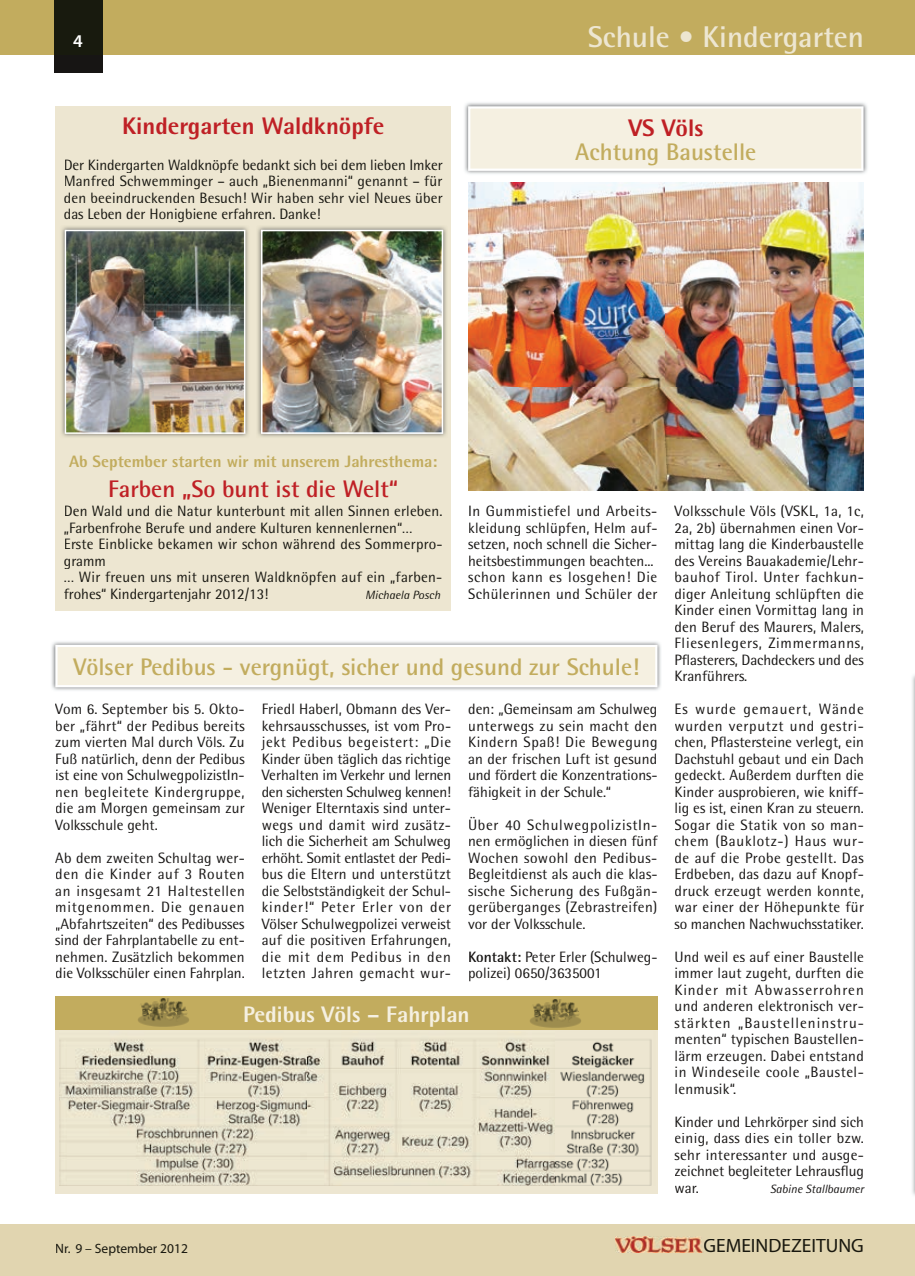
<style>
.page{position:relative;width:915px;height:1276px;background:#fff}
.page>*{position:absolute;margin:0;border:0;box-sizing:border-box;transform-origin:0 0}
.t1{font:700 30px "Rotis Semi Sans";color:#ede6d1}
.t2{font:700 24px "Rotis Semi Sans";color:#c2ac5e}
.t3{font:800 24px "Rotis Semi Sans";color:#bf2025}
.t4{font:700 24px "Rotis Semi Sans";color:#bf2025}
.t5{font:800 22.5px "Rotis Semi Sans";color:#f5f0e1}
.t6{font:19.5px "Myriad";color:#18170e}
.t7{font:600 18px "Myriad Pro";color:#fff}
.t8{font:800 16.5px "Rotis Semi Sans";color:#c2ac5e}
.t9{font:15px/16.5px "Rotis Semi Sans";letter-spacing:.01em;color:#171514;text-align:justify}
.t10{font:15px/16.5px "Rotis Semi Sans";letter-spacing:.01em;color:#171610;text-align:justify}
.t11{font:13.5px "Myriad";color:#18170e}
.t12{font:italic 12px "Rotis Semi Sans";color:#171514}
.t13{font:italic 12px "Rotis Semi Sans";color:#171610}
.s1{font-weight:700}
</style>
<div class="page">
<div style="left:0;top:0;width:914px;height:54px;background:#c2ac5e"></div>
<div style="left:54px;top:54px;width:48px;height:18px;background:#171514"></div>
<div style="left:54px;top:0;width:48px;height:54px;background:#181a0e"></div>
<div style="left:0;top:1225px;width:914px;height:51px;background:#e1d5b0"></div>
<img style="left:615px;top:1236px;width:88px;height:16px">
<div style="left:55px;top:106px;width:396px;height:505px;background:#ede6d1"></div>
<img style="left:257px;top:226px;width:190px;height:211px">
<img style="left:261px;top:230px;width:182px;height:204px">
<img style="left:61px;top:226px;width:188px;height:211px">
<img style="left:64px;top:230px;width:181px;height:204px">
<img style="left:912px;top:676px;width:2px;height:519px">
<img style="left:464px;top:102px;width:403px;height:72px">
<svg style="left:468px;top:106px;width:395px;height:65px;background:#f5f0e2"></svg>
<img style="left:468px;top:183px;width:395px;height:307px">
<img style="left:51px;top:641px;width:610px;height:50px">
<svg style="left:55px;top:645px;width:602px;height:42px;background:#f5f1e3"></svg>
<div style="left:55px;top:1029px;width:602px;height:164px;background:#ede6d1"></div>
<img style="left:59px;top:1039px;width:593px;height:146px">
<div style="left:55px;top:996px;width:602px;height:33px;background:#c2ac5e"></div>
<img style="left:138px;top:998px;width:51px;height:29px">
<img style="left:530px;top:999px;width:51px;height:29px">
<p class="t7" style="left:73px;top:29px;width:11px">4</p>
<h2 class="t3" style="left:122px;top:110px;width:264px">Kindergarten Waldknöpfe</h2>
<p class="t10" style="left:64px;top:156px;width:380px">Der Kindergarten Waldknöpfe bedankt sich bei dem lieben Imker Manfred Schwemminger – auch „Bienenmanni“ genannt – für den beeindruckenden Besuch! Wir haben sehr viel Neues über das Leben der Honigbiene erfahren. Danke!</p>
<h1 class="t1" style="left:587px;top:18px;width:277px">Schule • Kindergarten</h1>
<h2 class="t3" style="left:628px;top:113px;width:76px">VS Völs</h2>
<h2 class="t2" style="left:575px;top:137px;width:182px">Achtung Baustelle</h2>
<p class="t8" style="left:69px;top:450px;width:370px">Ab September starten wir mit unserem Jahresthema:</p>
<h2 class="t4" style="left:108px;top:474px;width:291px">Farben „So bunt ist die Welt“</h2>
<p class="t10" style="left:64px;top:503px;width:380px;text-align:left">Den Wald und die Natur kunterbunt mit allen Sinnen erleben. „Farbenfrohe Berufe und andere Kulturen kennenlernen“… Erste Einblicke bekamen wir schon während des Sommerpro&shy;gramm<br>… Wir freuen uns mit unseren Waldknöpfen auf ein „farben&shy;frohes“ Kindergartenjahr 2012/13!</p>
<p class="t13" style="left:365px;top:587px;width:76px">Michaela Posch</p>
<p class="t9" style="left:468px;top:503px;width:191px;text-align:left">In Gummistiefel und Arbeits&shy;kleidung schlüpfen, Helm auf&shy;setzen, noch schnell die Sicher&shy;heitsbestimmungen beachten... schon kann es losgehen! Die<br>Schülerinnen und Schüler der</p>
<h2 class="t2" style="left:73px;top:652px;width:567px">Völser Pedibus - vergnügt, sicher und gesund zur Schule!</h2>
<p class="t9" style="left:55px;top:701px;width:191px">Vom 6. September bis 5. Okto&shy;ber „fährt“ der Pedibus bereits zum vierten Mal durch Völs. Zu Fuß natürlich, denn der Pedibus ist eine von SchulwegpolizistIn&shy;nen begleitete Kindergruppe, die am Morgen gemeinsam zur Volksschule geht.</p>
<p class="t9" style="left:55px;top:849px;width:191px">Ab dem zweiten Schultag wer&shy;den die Kinder auf 3 Routen an insgesamt 21 Haltestellen mitgenommen. Die genauen „Abfahrtszeiten“ des Pedibusses sind der Fahrplantabelle zu ent&shy;nehmen. Zusätzlich bekommen die Volksschüler einen Fahrplan.</p>
<p class="t9" style="left:261px;top:701px;width:191px">Friedl Haberl, Obmann des Ver&shy;kehrsausschusses, ist vom Pro&shy;jekt Pedibus begeistert: „Die Kinder üben täglich das richtige Verhalten im Verkehr und lernen den sichersten Schulweg kennen!<br>Weniger Elterntaxis sind unter&shy;wegs und damit wird zusätz&shy;lich die Sicherheit am Schulweg erhöht. Somit entlastet der Pedi&shy;bus die Eltern und unterstützt die Selbstständigkeit der Schul&shy;kinder!“ Peter Erler von der Völser Schulwegpolizei verweist auf die positiven Erfahrungen, die mit dem Pedibus in den letzten Jahren gemacht wur-</p>
<p class="t9" style="left:468px;top:701px;width:191px">den: „Gemeinsam am Schulweg unterwegs zu sein macht den Kindern Spaß! Die Bewegung an der frischen Luft ist gesund und fördert die Konzentrations&shy;fähigkeit in der Schule.“</p>
<p class="t9" style="left:468px;top:816px;width:191px">Über 40 SchulwegpolizistIn&shy;nen ermöglichen in diesen fünf Wochen sowohl den Pedibus-Begleitdienst als auch die klas&shy;sische Sicherung des Fußgän&shy;gerüberganges (Zebrastreifen) vor der Volksschule.</p>
<p class="t9" style="left:468px;top:948px;width:191px"><span class="s1">Kontakt:</span> Peter Erler (Schulweg&shy;polizei) 0650/3635001</p>
<h3 class="t5" style="left:243px;top:1000px;width:228px">Pedibus Völs – Fahrplan</h3>
<p class="t9" style="left:674px;top:503px;width:191px">Volksschule Völs (VSKL, 1a, 1c, 2a, 2b) übernahmen einen Vor&shy;mittag lang die Kinderbaustelle des Vereins Bauakademie/Lehr&shy;bauhof Tirol. Unter fachkun&shy;diger Anleitung schlüpften die Kinder einen Vormittag lang in den Beruf des Maurers, Malers, Fliesenlegers, Zimmermanns, Pflasterers, Dachdeckers und des Kranführers.</p>
<p class="t9" style="left:674px;top:701px;width:191px">Es wurde gemauert, Wände wurden verputzt und gestri&shy;chen, Pflastersteine verlegt, ein Dachstuhl gebaut und ein Dach gedeckt. Außerdem durften die Kinder ausprobieren, wie kniff&shy;lig es ist, einen Kran zu steuern.<br>Sogar die Statik von so man&shy;chem (Bauklotz-) Haus wur&shy;de auf die Probe gestellt. Das Erdbeben, das dazu auf Knopf&shy;druck erzeugt werden konnte, war einer der Höhepunkte für so manchen Nachwuchsstatiker.</p>
<p class="t9" style="left:674px;top:948px;width:191px">Und weil es auf einer Baustelle immer laut zugeht, durften die Kinder mit Abwasserrohren und anderen elektronisch ver&shy;stärkten „Baustelleninstru&shy;menten“ typischen Baustellen&shy;lärm erzeugen. Dabei entstand in Windeseile coole „Baustel&shy;lenmusik“.</p>
<p class="t9" style="left:674px;top:1113px;width:191px">Kinder und Lehrkörper sind sich einig, dass dies ein toller bzw. sehr interessanter und ausge&shy;zeichnet begleiteter Lehrausflug war.</p>
<p class="t12" style="left:769px;top:1181px;width:95px">Sabine Stallbaumer</p>
<p class="t11" style="left:55px;top:1241px;width:134px">Nr. 9 – September 2012</p>
<h3 class="t6" style="left:703px;top:1236px;width:162px">GEMEINDEZEITUNG</h3>
</div>
